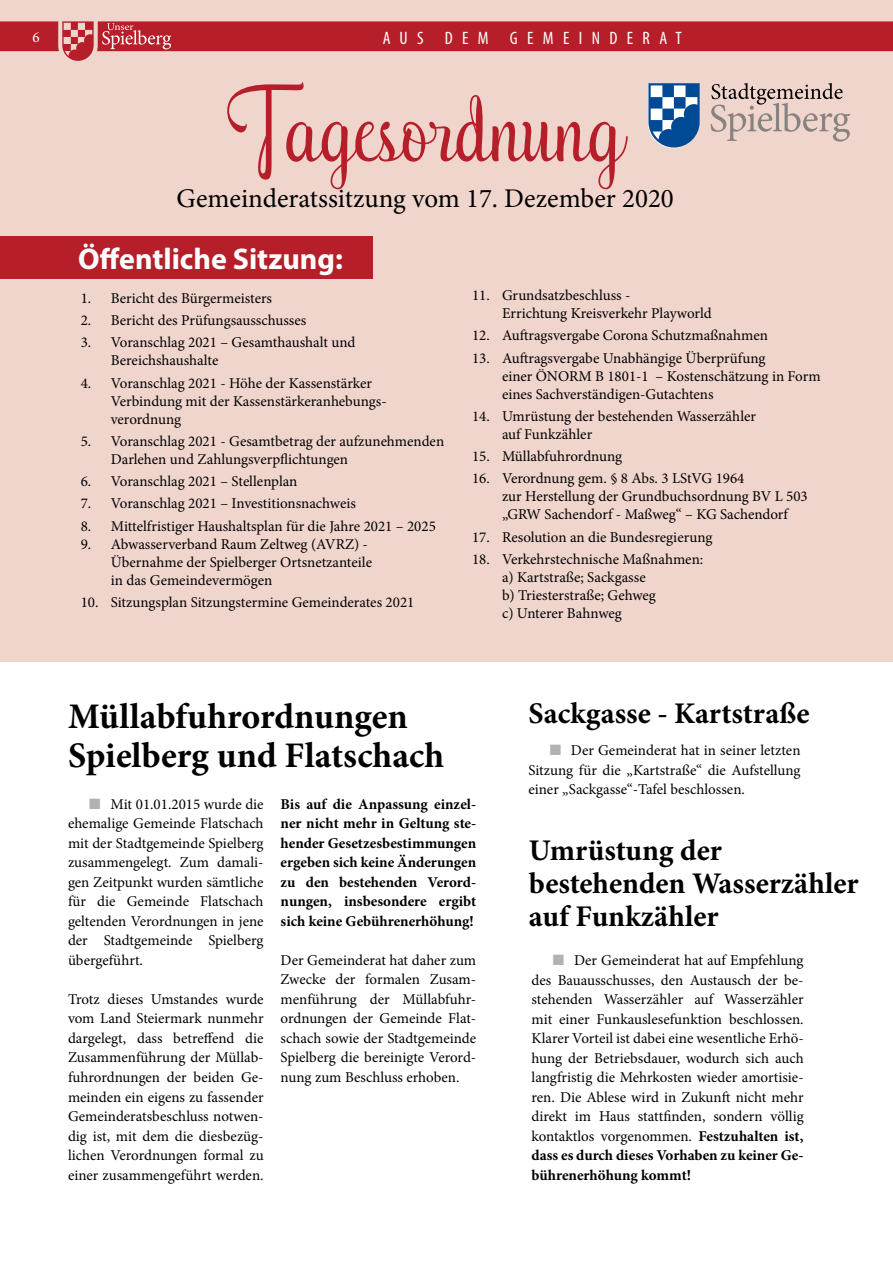
<style>
.page{position:relative;width:893px;height:1263px;background:#fff}
.page>*{position:absolute;margin:0;border:0;box-sizing:border-box;transform-origin:0 0}
.t1{font:105px "Amethyst";color:#b61f29}
.t2{font:700 36px/39px "Minion Pro";color:#000}
.t3{font:700 30px/33px "Minion Pro";color:#000}
.t4{font:700 30px "Myriad Pro";color:#fff}
.t5{font:27px "Minion Pro";color:#000}
.t6{font:condensed 18px "Myriad Pro";letter-spacing:.52em;color:#fff}
.t7{font:15px/19.5px "Minion Pro";color:#000}
.t8{font:700 15px/19.5px "Minion Pro";color:#000;text-align:justify}
.t9{font:15px "Minion Pro";color:#fff}
.s1{color:#b3b2b2}
.s2{font-weight:700}
</style>
<div class="page">
<div style="left:0;top:0;width:893px;height:661px;background:#f0d5cd"></div>
<svg style="left:0;top:21px;width:893px;height:40px"></svg>
<div style="left:0;top:236px;width:372px;height:43px;background:#b61f29"></div>
<svg style="left:648px;top:83px;width:52px;height:65px"></svg>
<svg style="left:710px;top:83px;width:140px;height:59px"></svg>
<p class="t9" style="left:33px;top:27px;width:9px">6</p>
<p class="t6" style="left:383px;top:27px;width:301px">AUS DEM GEMEINDERAT</p>
<h1 class="t1" style="left:227px;top:64px;width:397px">Tagesordnung</h1>
<h3 class="t5" style="left:177px;top:180px;width:499px">Gemeinderatssitzung vom 17. Dezember 2020</h3>
<h3 class="t4" style="left:78px;top:239px;width:266px">Öffentliche Sitzung:</h3>
<p class="t7" style="left:81px;top:288px;width:193px">1. Bericht des Bürgermeisters</p>
<p class="t7" style="left:81px;top:311px;width:227px">2. Bericht des Prüfungsausschusses</p>
<p class="t7" style="left:111px;top:334px;width:246px;line-height:18px;text-indent:-30px">3. Voranschlag 2021 – Gesamthaushalt und<br>Bereichshaushalte</p>
<p class="t7" style="left:111px;top:374px;width:277px;line-height:18px;text-indent:-30px">4. Voranschlag 2021 - Höhe der Kassenstärker<br>Verbindung mit der Kassenstärkeranhebungs&shy;verordnung</p>
<p class="t7" style="left:111px;top:432px;width:335px;line-height:18px;text-indent:-30px">5. Voranschlag 2021 - Gesamtbetrag der aufzunehmenden<br>Darlehen und Zahlungsverpflichtungen</p>
<p class="t7" style="left:81px;top:471px;width:218px">6. Voranschlag 2021 – Stellenplan</p>
<p class="t7" style="left:81px;top:494px;width:277px">7. Voranschlag 2021 – Investitionsnachweis</p>
<p class="t7" style="left:81px;top:516px;width:357px">8. Mittelfristiger Haushaltsplan für die Jahre 2021 – 2025</p>
<p class="t7" style="left:111px;top:535px;width:263px;line-height:18px;text-indent:-30px">9. Abwasserverband Raum Zeltweg (AVRZ) -<br>Übernahme der Spielberger Ortsnetzanteile in das Gemeindevermögen</p>
<p class="t7" style="left:81px;top:592px;width:335px">10. Sitzungsplan Sitzungstermine Gemeinderates 2021</p>
<p class="t7" style="left:502px;top:286px;width:211px;line-height:18px;text-indent:-30px">11. Grundsatzbeschluss -<br>Errichtung Kreisverkehr Playworld</p>
<p class="t7" style="left:472px;top:326px;width:297px">12. Auftragsvergabe Corona Schutzmaßnahmen</p>
<p class="t7" style="left:502px;top:349px;width:320px;line-height:18px;text-indent:-30px">13. Auftragsvergabe Unabhängige Überprüfung<br>einer ÖNORM B 1801-1 – Kostenschätzung in Form eines Sachverständigen-Gutachtens</p>
<p class="t7" style="left:502px;top:407px;width:256px;line-height:18px;text-indent:-30px">14. Umrüstung der bestehenden Wasserzähler auf Funkzähler</p>
<p class="t7" style="left:472px;top:447px;width:152px">15. Müllabfuhrordnung</p>
<p class="t7" style="left:502px;top:470px;width:307px;line-height:18px;text-indent:-30px">16. Verordnung gem. § 8 Abs. 3 LStVG 1964<br>zur Herstellung der Grundbuchsordnung BV L 503 „GRW Sachendorf - Maßweg“ – KG Sachendorf</p>
<p class="t7" style="left:472px;top:527px;width:242px">17. Resolution an die Bundesregierung</p>
<p class="t7" style="left:502px;top:550px;width:203px;line-height:18px;text-indent:-30px">18. Verkehrstechnische Maßnahmen: a) Kartstraße; Sackgasse<br>b) Triesterstraße; Gehweg<br>c) Unterer Bahnweg</p>
<h3 class="t3" style="left:528px;top:697px;width:283px">Sackgasse - Kartstraße</h3>
<h2 class="t2" style="left:68px;top:696px;width:378px">Müllabfuhrordnungen<br>Spielberg und Flatschach</h2>
<p class="t8" style="left:281px;top:794px;width:197px">Bis auf die Anpassung einzel&shy;ner nicht mehr in Geltung ste&shy;hender Gesetzesbestimmungen ergeben sich keine Änderungen zu den bestehenden Verord&shy;nungen, insbesondere ergibt sich keine Gebührenerhöhung!</p>
<p class="t7" style="left:281px;top:950px;width:197px;text-align:justify">Der Gemeinderat hat daher zum Zwecke der formalen Zusam&shy;menführung der Müllabfuhr&shy;ordnungen der Gemeinde Flat&shy;schach sowie der Stadtgemeinde Spielberg die bereinigte Verord&shy;nung zum Beschluss erhoben.</p>
<p class="t7" style="left:531px;top:951px;width:274px;text-align:justify;text-indent:21px"><span class="s1">■</span> Der Gemeinderat hat auf Empfehlung des Bauausschusses, den Austausch der be&shy;stehenden Wasserzähler auf Wasserzähler mit einer Funkauslesefunktion beschlossen.<br>Klarer Vorteil ist dabei eine wesentliche Erhö&shy;hung der Betriebsdauer, wodurch sich auch langfristig die Mehrkosten wieder amortisie&shy;ren. Die Ablese wird in Zukunft nicht mehr direkt im Haus stattfinden, sondern völlig kontaktlos vorgenommen. <span class="s2">Festzuhalten ist, dass es durch dieses Vorhaben zu keiner Ge&shy;bührenerhöhung kommt!</span></p>
<p class="t7" style="left:528px;top:741px;width:274px;text-align:justify;text-indent:21px"><span class="s1">■</span> Der Gemeinderat hat in seiner letzten Sitzung für die „Kartstraße“ die Aufstellung einer „Sackgasse“-Tafel beschlossen.</p>
<p class="t7" style="left:68px;top:794px;width:197px;text-align:justify;text-indent:21px"><span class="s1">■</span> Mit 01.01.2015 wurde die ehemalige Gemeinde Flatschach mit der Stadtgemeinde Spielberg zusammengelegt. Zum damali&shy;gen Zeitpunkt wurden sämtliche für die Gemeinde Flatschach geltenden Verordnungen in jene der Stadtgemeinde Spielberg übergeführt.</p>
<p class="t7" style="left:68px;top:989px;width:197px;text-align:justify">Trotz dieses Umstandes wurde vom Land Steiermark nunmehr dargelegt, dass betreffend die Zusammenführung der Müllab&shy;fuhrordnungen der beiden Ge&shy;meinden ein eigens zu fassender Gemeinderatsbeschluss notwen&shy;dig ist, mit dem die diesbezüg&shy;lichen Verordnungen formal zu einer zusammengeführt werden.</p>
<h3 class="t3" style="left:529px;top:833px;width:331px">Umrüstung der bestehenden Wasserzähler auf Funkzähler</h3>
</div>
